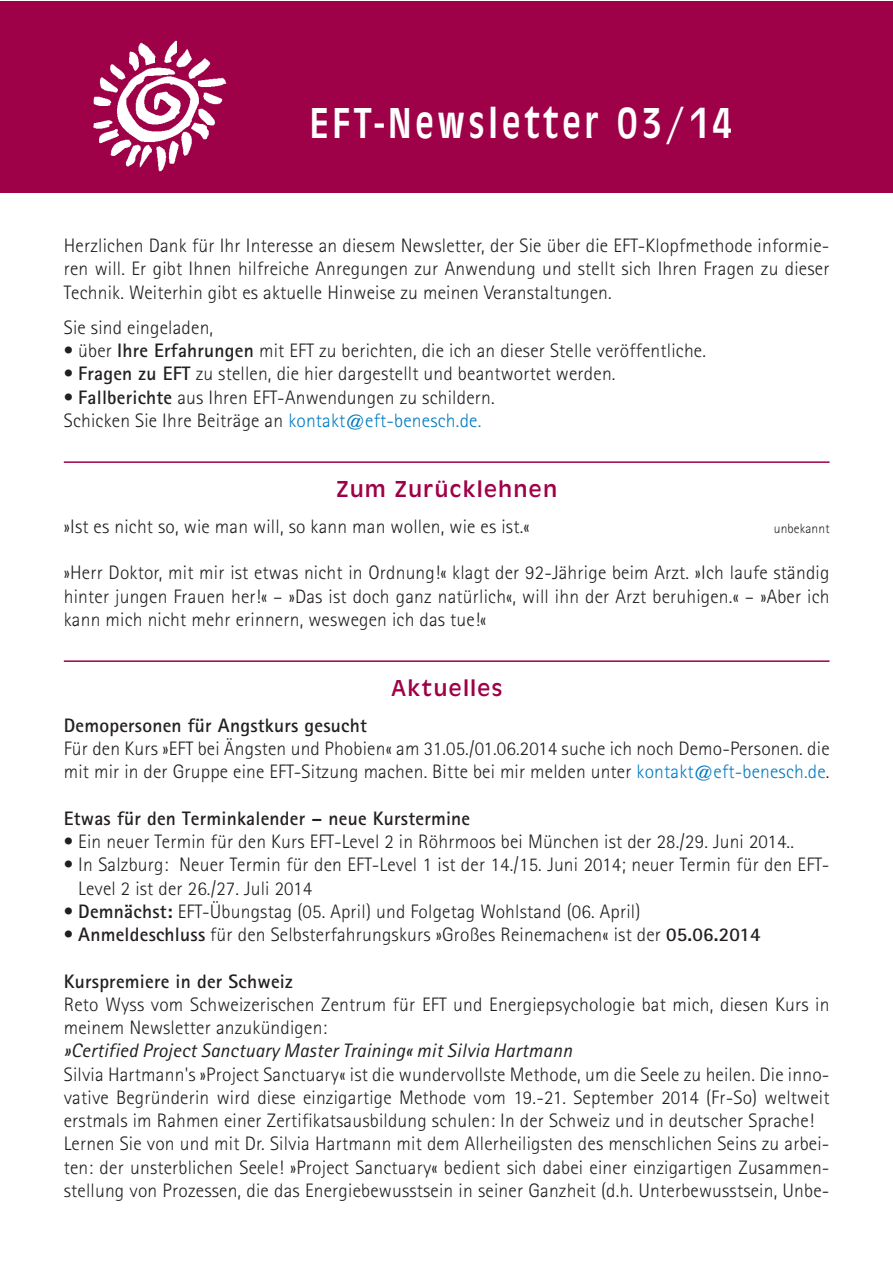
<style>
.page{position:relative;width:893px;height:1263px;background:#fff}
.page>*{position:absolute;margin:0;border:0;box-sizing:border-box;transform-origin:0 0}
.t1{font:condensed 45px "Antique Oli T";letter-spacing:.09em;color:#fff}
.t2{font:24px "Antique Oli T";letter-spacing:.065em;color:#9e0147}
.t3{font:300 19.5px/23.2px "Rotis Sans Serif";letter-spacing:.01em;color:#231f20}
.t4{font:700 19.5px "Rotis Sans Serif";letter-spacing:.01em;color:#231f20}
.t5{font:italic 19.5px "Rotis Sans Serif";letter-spacing:.01em;color:#231f20}
.t6{font:300 13.5px "Rotis Sans Serif";letter-spacing:.01em;color:#231f20}
.s1{font-weight:700}
.s2{color:#007bc2}
</style>
<div class="page">
<div style="left:0;top:2px;width:892px;height:191px;background:#9e0147"></div>
<img style="left:93px;top:40px;width:134px;height:132px">
<hr style="left:64px;top:461px;width:765px;height:2px;background:#9e0147">
<hr style="left:64px;top:660px;width:765px;height:2px;background:#9e0147">
<h1 class="t1" style="left:310px;top:106px;width:424px">EFT-Newsletter 03/14</h1>
<p class="t3" style="left:64px;top:236px;width:767px;text-align:justify">Herzlichen Dank für Ihr Interesse an diesem Newsletter, der Sie über die EFT-Klopfmethode informie&shy;ren will. Er gibt Ihnen hilfreiche Anregungen zur Anwendung und stellt sich Ihren Fragen zu dieser Technik. Weiterhin gibt es aktuelle Hinweise zu meinen Veranstaltungen.</p>
<p class="t3" style="left:64px;top:318px;width:151px">Sie sind eingeladen,</p>
<p class="t3" style="left:64px;top:341px;width:643px">• über <span class="s1">Ihre Erfahrungen</span> mit EFT zu berichten, die ich an dieser Stelle veröffentliche.</p>
<p class="t3" style="left:64px;top:364px;width:553px">• <span class="s1">Fragen zu EFT</span> zu stellen, die hier dargestellt und beantwortet werden.</p>
<p class="t3" style="left:64px;top:387px;width:432px">• <span class="s1">Fallberichte</span> aus Ihren EFT-Anwendungen zu schildern.<br>Schicken Sie Ihre Beiträge an <span class="s2">kontakt@eft-benesch.de.</span></p>
<p class="t2" style="left:336px;top:479px;width:222px">Zum Zurücklehnen</p>
<p class="t3" style="left:64px;top:517px;width:467px">»Ist es nicht so, wie man will, so kann man wollen, wie es ist.«</p>
<p class="t6" style="left:773px;top:524px;width:57px">unbekannt</p>
<p class="t3" style="left:64px;top:563px;width:767px;text-align:justify">»Herr Doktor, mit mir ist etwas nicht in Ordnung!« klagt der 92-Jährige beim Arzt. »Ich laufe ständig hinter jungen Frauen her!« – »Das ist doch ganz natürlich«, will ihn der Arzt beruhigen.« – »Aber ich kann mich nicht mehr erinnern, weswegen ich das tue!«</p>
<p class="t2" style="left:391px;top:678px;width:113px">Aktuelles</p>
<p class="t4" style="left:64px;top:718px;width:304px">Demopersonen für Angstkurs gesucht</p>
<p class="t3" style="left:64px;top:739px;width:767px">Für den Kurs »EFT bei Ängsten und Phobien« am 31.05./01.06.2014 suche ich noch Demo-Personen. die mit mir in der Gruppe eine EFT-Sitzung machen. Bitte bei mir melden unter <span class="s2">kontakt@eft-benesch.de</span>.</p>
<p class="t4" style="left:64px;top:811px;width:408px">Etwas für den Terminkalender – neue Kurstermine</p>
<p class="t3" style="left:64px;top:832px;width:731px">• Ein neuer Termin für den Kurs EFT-Level 2 in Röhrmoos bei München ist der 28./29. Juni 2014..</p>
<p class="t3" style="left:78px;top:855px;width:752px;text-indent:-14px">• In Salzburg: Neuer Termin für den EFT-Level 1 ist der 14./15. Juni 2014; neuer Termin für den EFT-<br>Level 2 ist der 26./27. Juli 2014</p>
<p class="t3" style="left:64px;top:902px;width:578px">• <span class="s1">Demnächst:</span> EFT-Übungstag (05. April) und Folgetag Wohlstand (06. April)</p>
<p class="t3" style="left:64px;top:925px;width:698px">• <span class="s1">Anmeldeschluss</span> für den Selbsterfahrungskurs »Großes Reinemachen« ist der <span class="s1">05.06.2014</span></p>
<p class="t4" style="left:64px;top:974px;width:230px">Kurspremiere in der Schweiz</p>
<p class="t3" style="left:64px;top:995px;width:767px">Reto Wyss vom Schweizerischen Zentrum für EFT und Energiepsychologie bat mich, diesen Kurs in meinem Newsletter anzukündigen:</p>
<p class="t5" style="left:64px;top:1044px;width:510px">»Certified Project Sanctuary Master Training« mit Silvia Hartmann</p>
<p class="t3" style="left:64px;top:1064px;width:767px">Silvia Hartmann's »Project Sanctuary« ist die wundervollste Methode, um die Seele zu heilen. Die inno&shy;vative Begründerin wird diese einzigartige Methode vom 19.-21. September 2014 (Fr-So) weltweit erstmals im Rahmen einer Zertifikatsausbildung schulen: In der Schweiz und in deutscher Sprache!<br>Lernen Sie von und mit Dr. Silvia Hartmann mit dem Allerheiligsten des menschlichen Seins zu arbei&shy;ten: der unsterblichen Seele! »Project Sanctuary« bedient sich dabei einer einzigartigen Zusammen&shy;stellung von Prozessen, die das Energiebewusstsein in seiner Ganzheit (d.h. Unterbewusstsein, Unbe-</p>
</div>
